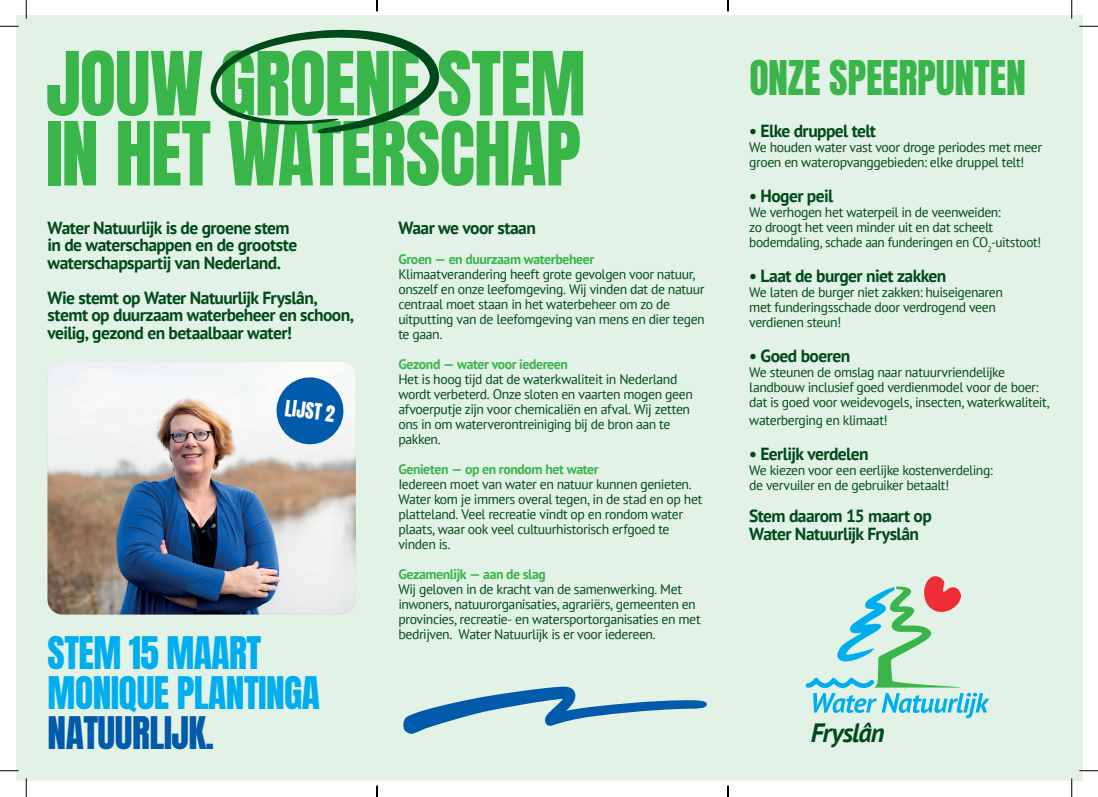
<style>
.page{position:relative;width:1098px;height:797px;background:#fff}
.page>*{position:absolute;margin:0;border:0;box-sizing:border-box;transform-origin:0 0}
.t1{font:75px/70px "Anton";letter-spacing:-.015em;color:#3ab54a}
.t2{font:40px "Anton";letter-spacing:-.01em;color:#3ab54a}
.t3{font:37.5px/40px "Anton";letter-spacing:-.015em;color:#00aeef}
.t4{font:37.5px "Anton";letter-spacing:-.015em;color:#015aaa}
.t5{font:italic 700 26.5px "PT Sans";letter-spacing:-.035em;color:#004a1a}
.t6{font:18.75px "Anton";color:#fff}
.t7{font:700 17.5px/17.5px "PT Sans";letter-spacing:-.035em;color:#004a1a}
.t8{font:13.75px/15px "PT Sans";letter-spacing:-.03em;color:#004a1a}
.t9{font:700 13.75px "PT Sans";letter-spacing:-.03em;color:#3ab54a}
</style>
<div class="page">
<div style="left:16px;top:16px;width:1066px;height:765px;background:#e3f2e7"></div>
<svg style="left:210px;top:29px;width:229px;height:105px"></svg>
<img style="left:48px;top:362px;width:308px;height:252px">
<svg style="left:274px;top:375px;width:71px;height:71px;background:#4b89c1"></svg>
<svg style="left:403px;top:686px;width:304px;height:48px"></svg>
<img style="left:925px;top:576px;width:20px;height:10px">
<svg style="left:806px;top:586px;width:183px;height:132px"></svg>
<svg style="left:0;top:25px;width:19px;height:2px"></svg>
<svg style="left:1079px;top:25px;width:19px;height:2px"></svg>
<svg style="left:0;top:770px;width:19px;height:1px"></svg>
<svg style="left:1079px;top:770px;width:19px;height:1px"></svg>
<svg style="left:25px;top:0;width:2px;height:19px"></svg>
<svg style="left:25px;top:778px;width:2px;height:19px"></svg>
<svg style="left:1071px;top:0;width:1px;height:19px"></svg>
<svg style="left:1071px;top:778px;width:1px;height:19px"></svg>
<svg style="left:376px;top:0;width:2px;height:11px"></svg>
<svg style="left:376px;top:785px;width:2px;height:12px"></svg>
<svg style="left:727px;top:0;width:2px;height:11px"></svg>
<svg style="left:727px;top:785px;width:2px;height:12px"></svg>
<h1 class="t1" style="left:46px;top:54px;width:541px">JOUW GROENE STEM<br>IN HET WATERSCHAP</h1>
<p class="t7" style="left:398px;top:218px;width:139px">Waar we voor staan</p>
<p class="t9" style="left:398px;top:250px;width:197px">Groen — en duurzaam waterbeheer</p>
<p class="t8" style="left:398px;top:266px;width:308px">Klimaatverandering heeft grote gevolgen voor natuur, onszelf en onze leefomgeving. Wij vinden dat de natuur centraal moet staan in het waterbeheer om zo de uitputting van de leefomgeving van mens en dier tegen te gaan.</p>
<p class="t9" style="left:398px;top:355px;width:171px">Gezond — water voor iedereen</p>
<p class="t8" style="left:398px;top:371px;width:296px">Het is hoog tijd dat de waterkwaliteit in Nederland wordt verbeterd. Onze sloten en vaarten mogen geen afvoerputje zijn voor chemicaliën en afval. Wij zetten ons in om waterverontreiniging bij de bron aan te pakken.</p>
<p class="t9" style="left:398px;top:460px;width:202px">Genieten — op en rondom het water</p>
<p class="t8" style="left:398px;top:476px;width:306px">Iedereen moet van water en natuur kunnen genieten.<br>Water kom je immers overal tegen, in de stad en op het platteland. Veel recreatie vindt op en rondom water plaats, waar ook veel cultuurhistorisch erfgoed te vinden is.</p>
<p class="t9" style="left:398px;top:565px;width:149px">Gezamenlijk — aan de slag</p>
<p class="t8" style="left:398px;top:581px;width:304px">Wij geloven in de kracht van de samenwerking. Met inwoners, natuurorganisaties, agrariërs, gemeenten en provincies, recreatie- en watersportorganisaties en met bedrijven. Water Natuurlijk is er voor iedereen.</p>
<h2 class="t2" style="left:749px;top:57px;width:278px">ONZE SPEERPUNTEN</h2>
<p class="t7" style="left:749px;top:122px;width:128px">• Elke druppel telt</p>
<p class="t8" style="left:749px;top:139px;width:294px">We houden water vast voor droge periodes met meer groen en wateropvanggebieden: elke druppel telt!</p>
<p class="t7" style="left:749px;top:187px;width:85px">• Hoger peil</p>
<p class="t8" style="left:749px;top:204px;width:294px">We verhogen het waterpeil in de veenweiden:<br>zo droogt het veen minder uit en dat scheelt bodemdaling, schade aan funderingen en CO<sub>2</sub>-uitstoot!</p>
<p class="t7" style="left:749px;top:267px;width:199px">• Laat de burger niet zakken</p>
<p class="t8" style="left:749px;top:284px;width:255px">We laten de burger niet zakken: huiseigenaren met funderingsschade door verdrogend veen verdienen steun!</p>
<p class="t7" style="left:749px;top:347px;width:103px">• Goed boeren</p>
<p class="t8" style="left:749px;top:364px;width:302px">We steunen de omslag naar natuurvriendelijke landbouw inclusief goed verdienmodel voor de boer: dat is goed voor weidevogels, insecten, waterkwaliteit,</p>
<p class="t8" style="left:749px;top:412px;width:140px">waterberging en klimaat!</p>
<p class="t7" style="left:749px;top:444px;width:121px">• Eerlijk verdelen</p>
<p class="t8" style="left:749px;top:462px;width:245px">We kiezen voor een eerlijke kostenverdeling: de vervuiler en de gebruiker betaalt!</p>
<p class="t7" style="left:749px;top:507px;width:184px">Stem daarom 15 maart op<br>Water Natuurlijk Fryslân</p>
<p class="t7" style="left:48px;top:218px;width:251px">Water Natuurlijk is de groene stem in de waterschappen en de grootste waterschapspartij van Nederland.</p>
<p class="t7" style="left:48px;top:288px;width:308px">Wie stemt op Water Natuurlijk Fryslân, stemt op duurzaam waterbeheer en schoon, veilig, gezond en betaalbaar water!</p>
<h3 class="t6" style="left:286px;top:398px;width:52px;rotate:7deg">LIJST 2</h3>
<h3 class="t3" style="left:48px;top:636px;width:274px">STEM 15 MAART<br>MONIQUE PLANTINGA</h3>
<h3 class="t4" style="left:48px;top:714px;width:168px">NATUURLIJK.</h3>
<h3 class="t5" style="left:811px;top:715px;width:75px">Fryslân</h3>
</div>
